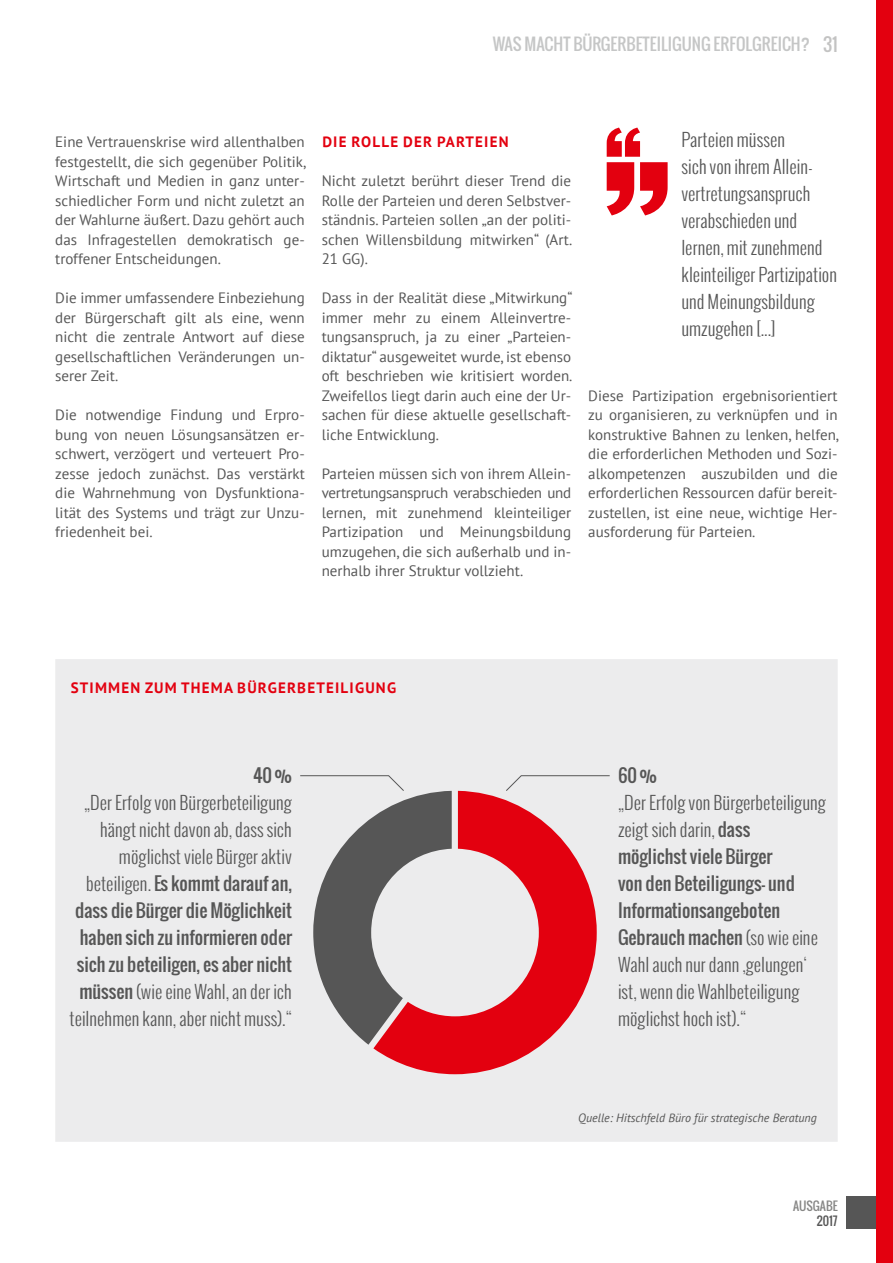
<style>
.page{position:relative;width:893px;height:1263px;background:#fff}
.page>*{position:absolute;margin:0;border:0;box-sizing:border-box;transform-origin:0 0}
.t1{font:300 18px/27px "Oswald";color:#565656}
.t2{font:18px "Oswald";color:#565656}
.t3{font:18px "Oswald";color:#878786}
.t4{font:16.5px "Oswald";color:#c5c6c6}
.t5{font:15px/19.5px "PT Sans";color:#565656;text-align:justify}
.t6{font:700 15px "PT Sans";letter-spacing:.08em;color:#e3000f}
.t7{font:italic 12px "PT Sans";color:#565656}
.t8{font:12px "Oswald";color:#878786}
.t9{font:12px "Oswald";color:#565656}
.s1{font-weight:400}
</style>
<div class="page">
<div style="left:55px;top:659px;width:783px;height:483px;background:#ececed"></div>
<svg style="left:607px;top:128px;width:61px;height:87px"></svg>
<svg style="left:373px;top:791px;width:224px;height:283px;fill:#e3000f"></svg>
<svg style="left:300px;top:775px;width:152px;height:270px"></svg>
<svg style="left:505px;top:775px;width:105px;height:17px"></svg>
<div style="left:876px;top:0;width:17px;height:1263px;background:#e3000f"></div>
<div style="left:846px;top:1196px;width:30px;height:33px;background:#565656"></div>
<p class="t4" style="left:493px;top:32px;width:319px">WAS MACHT BÜRGERBETEILIGUNG ERFOLGREICH?</p>
<p class="t3" style="left:823px;top:31px;width:16px">31</p>
<p class="t5" style="left:55px;top:132px;width:252px">Eine Vertrauenskrise wird allenthalben festgestellt, die sich gegenüber Politik, Wirtschaft und Medien in ganz unter&shy;schiedlicher Form und nicht zuletzt an der Wahlurne äußert. Dazu gehört auch das Infragestellen demokratisch ge&shy;troffener Entscheidungen.</p>
<p class="t5" style="left:55px;top:288px;width:251px">Die immer umfassendere Einbeziehung der Bürgerschaft gilt als eine, wenn nicht die zentrale Antwort auf diese gesellschaftlichen Veränderungen un&shy;serer Zeit.</p>
<p class="t5" style="left:55px;top:405px;width:251px">Die notwendige Findung und Erpro&shy;bung von neuen Lösungsansätzen er&shy;schwert, verzögert und verteuert Pro&shy;zesse jedoch zunächst. Das verstärkt die Wahrnehmung von Dysfunktiona&shy;lität des Systems und trägt zur Unzu&shy;friedenheit bei.</p>
<p class="t6" style="left:322px;top:132px;width:188px">DIE ROLLE DER PARTEIEN</p>
<p class="t5" style="left:322px;top:171px;width:252px">Nicht zuletzt berührt dieser Trend die Rolle der Parteien und deren Selbstver&shy;ständnis. Parteien sollen „an der politi&shy;schen Willensbildung mitwirken“ (Art.<br>21 GG).</p>
<p class="t5" style="left:322px;top:288px;width:252px">Dass in der Realität diese „Mitwirkung“ immer mehr zu einem Alleinvertre&shy;tungsanspruch, ja zu einer „Parteien&shy;diktatur“ ausgeweitet wurde, ist ebenso oft beschrieben wie kritisiert worden.<br>Zweifellos liegt darin auch eine der Ur&shy;sachen für diese aktuelle gesellschaft&shy;liche Entwicklung.</p>
<p class="t5" style="left:322px;top:463px;width:251px">Parteien müssen sich von ihrem Allein&shy;vertretungsanspruch verabschieden und lernen, mit zunehmend kleinteiliger Partizipation und Meinungsbildung umzugehen, die sich außerhalb und in&shy;nerhalb ihrer Struktur vollzieht.</p>
<p class="t1" style="left:681px;top:126px;width:157px">Parteien müssen<br>sich von ihrem Allein&shy;vertretungsanspruch verabschieden und lernen, mit zunehmend kleinteiliger Partizipation und Meinungsbildung umzugehen [...]</p>
<p class="t5" style="left:588px;top:385px;width:252px">Diese Partizipation ergebnisorientiert zu organisieren, zu verknüpfen und in konstruktive Bahnen zu lenken, helfen, die erforderlichen Methoden und Sozi&shy;alkompetenzen auszubilden und die erforderlichen Ressourcen dafür bereit&shy;zustellen, ist eine neue, wichtige Her&shy;ausforderung für Parteien.</p>
<p class="t6" style="left:71px;top:678px;width:327px">STIMMEN ZUM THEMA BÜRGERBETEILIGUNG</p>
<p class="t2" style="left:253px;top:761px;width:40px">40%</p>
<p class="t1" style="left:70px;top:789px;width:224px;text-align:right">,,Der Erfolg von Bürgerbeteiligung hängt nicht davon ab, dass sich möglichst viele Bürger aktiv beteiligen. <span class="s1">Es kommt darauf an, dass die Bürger die Möglichkeit haben sich zu informieren oder sich zu beteiligen, es aber nicht müssen</span> (wie eine Wahl, an der ich teilnehmen kann, aber nicht muss).‘‘</p>
<p class="t2" style="left:618px;top:761px;width:40px">60%</p>
<p class="t1" style="left:618px;top:789px;width:209px">,,Der Erfolg von Bürgerbeteiligung zeigt sich darin, <span class="s1">dass<br>möglichst viele Bürger<br>von den Beteiligungs- und<br>Informationsangeboten<br>Gebrauch machen</span> (so wie eine<br>Wahl auch nur dann ,gelungen‘ ist, wenn die Wahlbeteiligung möglichst hoch ist).‘‘</p>
<p class="t7" style="left:578px;top:1110px;width:240px">Quelle: Hitschfeld Büro für strategische Beratung</p>
<p class="t8" style="left:793px;top:1197px;width:46px">AUSGABE</p>
<p class="t9" style="left:817px;top:1211px;width:22px">2017</p>
</div>
